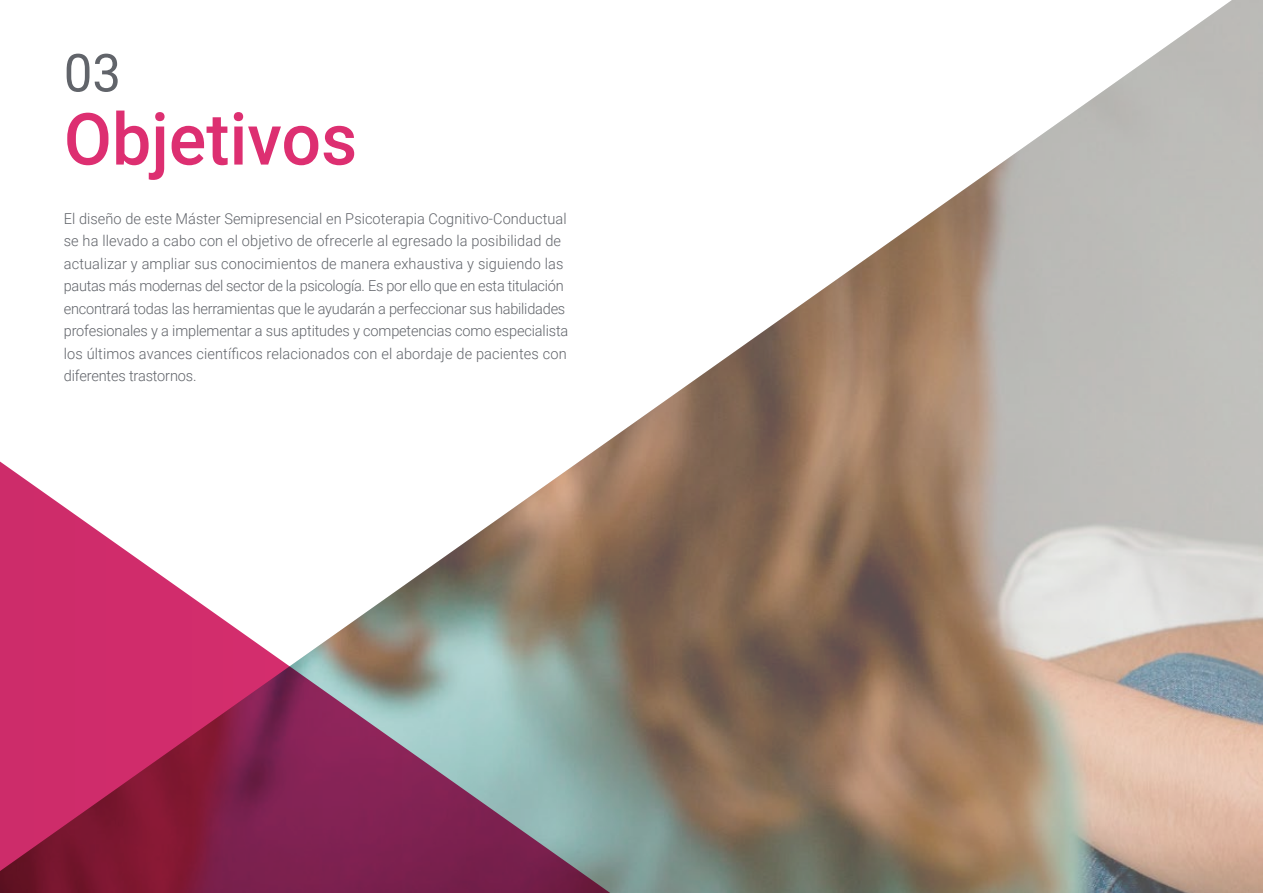
<style>
.page{position:relative;width:1263px;height:893px;background:#fff}
.page>*{position:absolute;margin:0;border:0;box-sizing:border-box;transform-origin:0 0}
.t1{font:500 72px "Roboto";color:#dd2f71}
.t2{font:52.5px "Roboto";color:#61646a}
.t3{font:300 15px/22.5px "Roboto";letter-spacing:.005em;color:#61646a}
</style>
<div class="page">
<img style="left:601px;top:0;width:662px;height:893px">
<svg style="left:0;top:446px;width:640px;height:447px"></svg>
<h2 class="t2" style="left:64px;top:36px;width:59px">03</h2>
<h1 class="t1" style="left:64px;top:89px;width:295px">Objetivos</h1>
<p class="t3" style="left:64px;top:207px;width:506px">El diseño de este Máster Semipresencial en Psicoterapia Cognitivo-Conductual se ha llevado a cabo con el objetivo de ofrecerle al egresado la posibilidad de actualizar y ampliar sus conocimientos de manera exhaustiva y siguiendo las pautas más modernas del sector de la psicología. Es por ello que en esta titulación encontrará todas las herramientas que le ayudarán a perfeccionar sus habilidades profesionales y a implementar a sus aptitudes y competencias como especialista los últimos avances científicos relacionados con el abordaje de pacientes con diferentes trastornos.</p>
</div>
